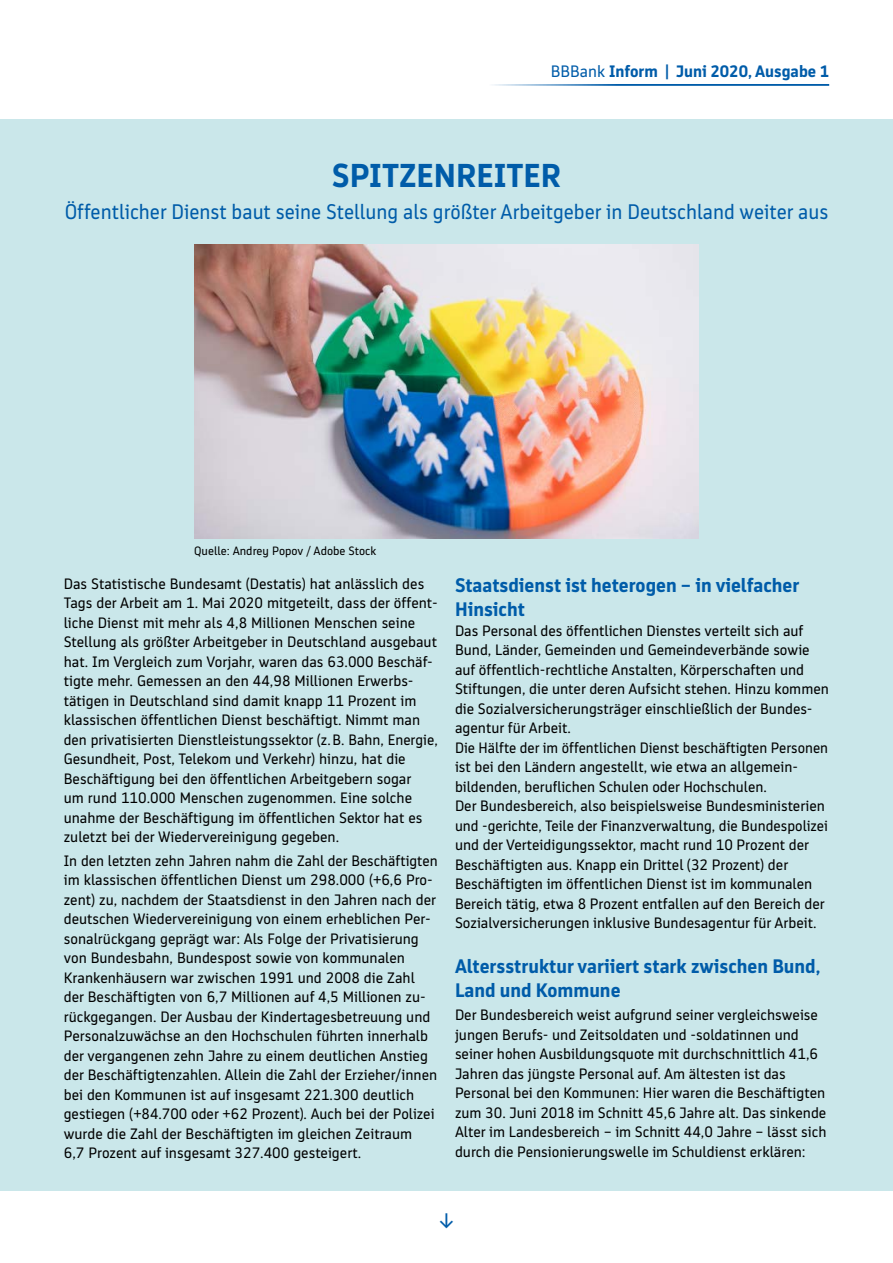
<style>
.page{position:relative;width:893px;height:1263px;background:#fff}
.page>*{position:absolute;margin:0;border:0;box-sizing:border-box;transform-origin:0 0}
.t1{font:700 33px "BB Bank Type";color:#005ca9}
.t2{font:21px "BB Bank Type";color:#005ca9}
.t3{font:700 19.5px/24px "BB Bank Type";color:#005ca9}
.t4{font:700 16.5px "BB Bank Type";color:#005ca9}
.t5{font:15px/19.5px "BB Bank Type";color:#000}
.t6{font:12px "BB Bank Type";color:#000}
.s1{font-weight:400}
</style>
<div class="page">
<div style="left:0;top:119px;width:893px;height:1072px;background:#cae7ea"></div>
<hr style="left:489px;top:84px;width:340px;height:2px;background:#005ca9">
<img style="left:194px;top:244px;width:505px;height:295px">
<p class="t4" style="left:551px;top:62px;width:280px"><span class="s1">BBBank</span> Inform | Juni 2020, Ausgabe 1</p>
<h1 class="t1" style="left:332px;top:157px;width:231px">SPITZENREITER</h1>
<h2 class="t2" style="left:65px;top:200px;width:765px">Öffentlicher Dienst baut seine Stellung als größter Arbeitgeber in Deutschland weiter aus</h2>
<p class="t6" style="left:194px;top:544px;width:184px">Quelle: Andrey Popov / Adobe Stock</p>
<p class="t5" style="left:64px;top:574px;width:376px">Das Statistische Bundesamt (Destatis) hat anlässlich des Tags der Arbeit am 1. Mai 2020 mitgeteilt, dass der öffent&shy;liche Dienst mit mehr als 4,8 Millionen Menschen seine Stellung als größter Arbeitgeber in Deutschland ausgebaut hat. Im Vergleich zum Vorjahr, waren das 63.000 Beschäf&shy;tigte mehr. Gemessen an den 44,98 Millionen Erwerbs&shy;tätigen in Deutschland sind damit knapp 11 Prozent im klassischen öffentlichen Dienst beschäftigt. Nimmt man den privatisierten Dienstleistungssektor (z.B. Bahn, Energie, Gesundheit, Post, Telekom und Verkehr) hinzu, hat die Beschäftigung bei den öffentlichen Arbeitgebern sogar<br>um rund 110.000 Menschen zugenommen. Eine solche unahme der Beschäftigung im öffentlichen Sektor hat es zuletzt bei der Wiedervereinigung gegeben.</p>
<p class="t5" style="left:64px;top:851px;width:375px">In den letzten zehn Jahren nahm die Zahl der Beschäftigten im klassischen öffentlichen Dienst um 298.000 (+6,6 Pro&shy;zent) zu, nachdem der Staatsdienst in den Jahren nach der deutschen Wiedervereinigung von einem erheblichen Per&shy;sonalrückgang geprägt war: Als Folge der Privatisierung von Bundesbahn, Bundespost sowie von kommunalen Krankenhäusern war zwischen 1991 und 2008 die Zahl der Beschäftigten von 6,7 Millionen auf 4,5 Millionen zu&shy;rückgegangen. Der Ausbau der Kindertagesbetreuung und Personalzuwächse an den Hochschulen führten innerhalb der vergangenen zehn Jahre zu einem deutlichen Anstieg der Beschäftigtenzahlen. Allein die Zahl der Erzieher/innen bei den Kommunen ist auf insgesamt 221.300 deutlich gestiegen (+84.700 oder +62 Prozent). Auch bei der Polizei wurde die Zahl der Beschäftigten im gleichen Zeitraum<br>6,7 Prozent auf insgesamt 327.400 gesteigert.</p>
<h3 class="t3" style="left:455px;top:573px;width:346px">Staatsdienst ist heterogen – in vielfacher<br>Hinsicht</h3>
<p class="t5" style="left:455px;top:621px;width:375px">Das Personal des öffentlichen Dienstes verteilt sich auf Bund, Länder, Gemeinden und Gemeindeverbände sowie auf öffentlich-rechtliche Anstalten, Körperschaften und Stiftungen, die unter deren Aufsicht stehen. Hinzu kommen die Sozialversicherungsträger einschließlich der Bundes&shy;agentur für Arbeit.<br>Die Hälfte der im öffentlichen Dienst beschäftigten Personen ist bei den Ländern angestellt, wie etwa an allgemein&shy;bildenden, beruflichen Schulen oder Hochschulen.<br>Der Bundesbereich, also beispielsweise Bundesministerien und -gerichte, Teile der Finanzverwaltung, die Bundespolizei und der Verteidigungssektor, macht rund 10 Prozent der Beschäftigten aus. Knapp ein Drittel (32 Prozent) der Beschäftigten im öffentlichen Dienst ist im kommunalen Bereich tätig, etwa 8 Prozent entfallen auf den Bereich der Sozialversicherungen inklusive Bundesagentur für Arbeit.</p>
<h3 class="t3" style="left:455px;top:954px;width:367px">Altersstruktur variiert stark zwischen Bund,<br>Land und Kommune</h3>
<p class="t5" style="left:455px;top:1005px;width:373px">Der Bundesbereich weist aufgrund seiner vergleichsweise jungen Berufs- und Zeitsoldaten und -soldatinnen und seiner hohen Ausbildungsquote mit durchschnittlich 41,6<br>Jahren das jüngste Personal auf. Am ältesten ist das Personal bei den Kommunen: Hier waren die Beschäftigten zum 30. Juni 2018 im Schnitt 45,6 Jahre alt. Das sinkende Alter im Landesbereich – im Schnitt 44,0 Jahre – lässt sich durch die Pensionierungswelle im Schuldienst erklären:</p>
<h2 class="t2" style="left:439px;top:1209px;width:16px">↓</h2>
</div>
